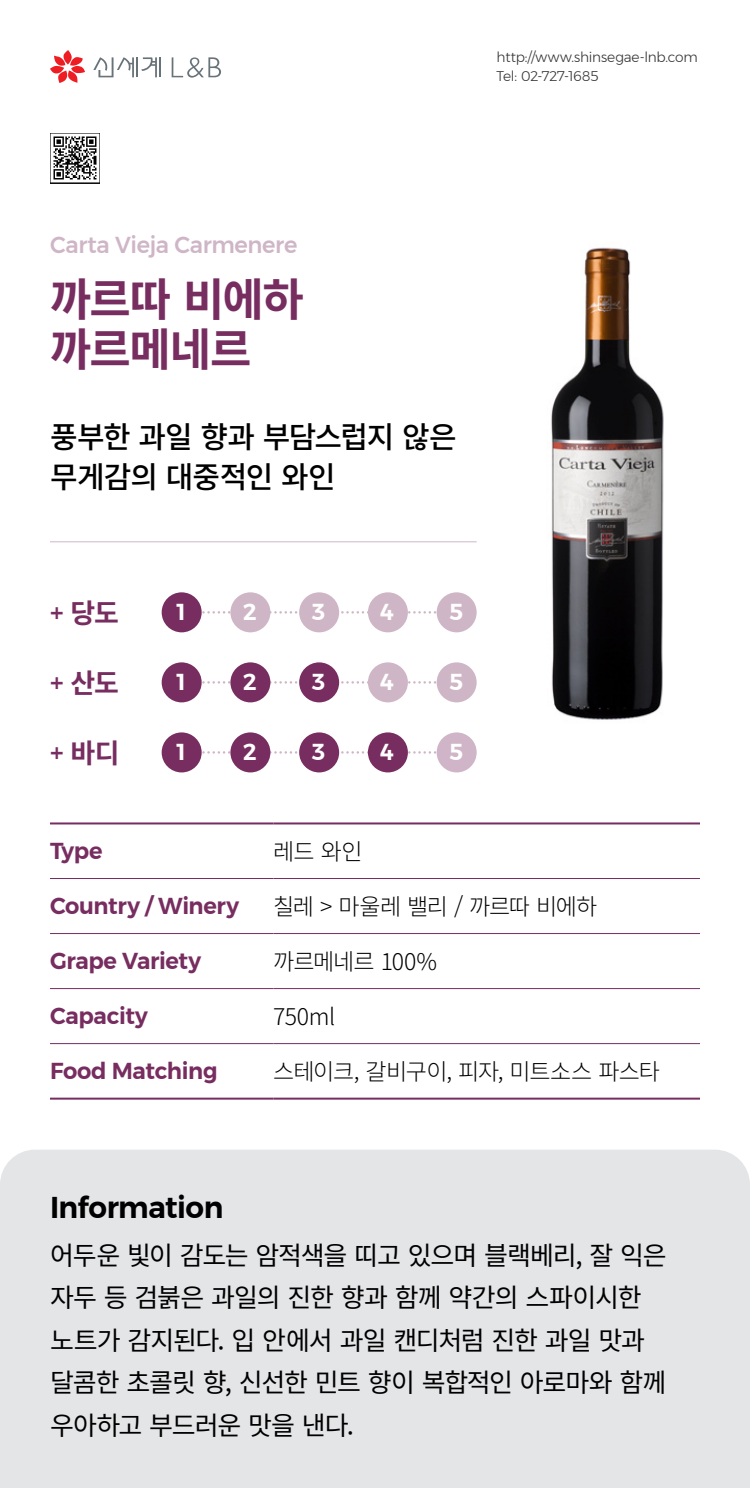
<style>
.page{position:relative;width:750px;height:1488px;background:#fff}
.page>*{position:absolute;margin:0;border:0;box-sizing:border-box;transform-origin:0 0}
.와인제목_45{font:700 45px/50px "Source Han Sans K";letter-spacing:-.03em;color:#772d60}
.와인소개_30{font:500 30px/40px "Source Han Sans K";letter-spacing:-.035em;color:#000}
.t1{font:600 30px "Montserrat";letter-spacing:-.02em;color:#000}
.본문_26{font:700 27px "Source Han Sans K";color:#772d60}
.t2{font:26px/42.5px "Source Han Sans K";letter-spacing:-.04em;color:#000}
.표__팁_23{font:300 23px "Source Han Sans K";letter-spacing:-.04em;color:#000}
.표_영문{font:600 23px "Montserrat";letter-spacing:-.015em;color:#772d60}
.와인영문_23{font:500 23px "Montserrat";letter-spacing:-.015em;color:#cfb6c7}
.표_영문-2{font:600 23px "Montserrat";color:#fff}
.신세계_주소전화_14{font:300 14px "Montserrat";letter-spacing:-.015em;color:#333}
.s1{font-family:"Montserrat";font-weight:500}
</style>
<div class="page">
<img style="left:431px;top:247px;width:233px;height:473px">
<svg style="left:50px;top:50px;width:35px;height:33px"></svg>
<hr style="left:136px;top:57px;width:2px;height:20px;background:#687379">
<svg style="left:93px;top:57px;width:41px;height:20px"></svg>
<hr style="left:159px;top:57px;width:2px;height:20px;background:#687379">
<svg style="left:141px;top:57px;width:16px;height:20px"></svg>
<svg style="left:172px;top:57px;width:49px;height:21px"></svg>
<img style="left:50px;top:133px;width:50px;height:50px">
<svg style="left:202px;top:611px;width:235px;height:2px"></svg>
<div style="left:162px;top:592px;width:40px;height:40px;background:#772d60;border-radius:50%"></div>
<div style="left:230px;top:592px;width:40px;height:40px;background:#cfb6c7;border-radius:50%"></div>
<div style="left:299px;top:592px;width:40px;height:40px;background:#cfb6c7;border-radius:50%"></div>
<div style="left:368px;top:592px;width:40px;height:40px;background:#cfb6c7;border-radius:50%"></div>
<div style="left:437px;top:592px;width:40px;height:40px;background:#cfb6c7;border-radius:50%"></div>
<svg style="left:202px;top:681px;width:235px;height:2px"></svg>
<div style="left:162px;top:662px;width:40px;height:40px;background:#772d60;border-radius:50%"></div>
<div style="left:230px;top:662px;width:40px;height:40px;background:#772d60;border-radius:50%"></div>
<div style="left:299px;top:662px;width:40px;height:40px;background:#772d60;border-radius:50%"></div>
<div style="left:368px;top:662px;width:40px;height:40px;background:#cfb6c7;border-radius:50%"></div>
<div style="left:437px;top:662px;width:40px;height:40px;background:#cfb6c7;border-radius:50%"></div>
<svg style="left:202px;top:751px;width:235px;height:2px"></svg>
<div style="left:162px;top:732px;width:40px;height:40px;background:#772d60;border-radius:50%"></div>
<div style="left:230px;top:732px;width:40px;height:40px;background:#772d60;border-radius:50%"></div>
<div style="left:299px;top:732px;width:40px;height:40px;background:#772d60;border-radius:50%"></div>
<div style="left:368px;top:732px;width:40px;height:40px;background:#772d60;border-radius:50%"></div>
<div style="left:437px;top:732px;width:40px;height:40px;background:#cfb5c7;border-radius:50%"></div>
<hr style="left:50px;top:541px;width:427px;height:1px;background:#cfb6c7">
<hr style="left:50px;top:878px;width:223px;height:1px;background:#772d60">
<hr style="left:273px;top:878px;width:427px;height:1px;background:#772d60">
<hr style="left:50px;top:933px;width:223px;height:1px;background:#772d60">
<hr style="left:273px;top:933px;width:427px;height:1px;background:#772d60">
<hr style="left:50px;top:988px;width:223px;height:1px;background:#772d60">
<hr style="left:273px;top:988px;width:427px;height:1px;background:#772d60">
<hr style="left:50px;top:1043px;width:223px;height:1px;background:#772d60">
<hr style="left:273px;top:1043px;width:427px;height:1px;background:#772d60">
<hr style="left:50px;top:822px;width:223px;height:2px;background:#772d60">
<hr style="left:273px;top:822px;width:427px;height:2px;background:#772d60">
<hr style="left:50px;top:1097px;width:223px;height:2px;background:#772d60">
<hr style="left:273px;top:1097px;width:427px;height:2px;background:#772d60">
<div style="left:0;top:1149px;width:750px;height:338px;background:#e4e5e7;border-radius:35px"></div>
<p class="신세계_주소전화_14" style="left:497px;top:46px;width:203px">http://www.shinsegae-lnb.com</p>
<p class="신세계_주소전화_14" style="left:497px;top:65px;width:103px">Tel: 02-727-1685</p>
<p class="와인영문_23" style="left:50px;top:226px;width:249px">Carta Vieja Carmenere</p>
<p class="와인제목_45" style="left:50px;top:275px;width:256px">까르따 비에하 까르메네르</p>
<p class="와인소개_30" style="left:50px;top:417px;width:408px">풍부한 과일 향과 부담스럽지 않은 무게감의 대중적인 와인</p>
<p class="본문_26" style="left:50px;top:597px;width:71px"><span class="s1">+</span> 당도</p>
<p class="표_영문-2" style="left:177px;top:594px;width:10px">1</p>
<p class="표_영문-2" style="left:243px;top:594px;width:15px">2</p>
<p class="표_영문-2" style="left:312px;top:594px;width:15px">3</p>
<p class="표_영문-2" style="left:381px;top:594px;width:15px">4</p>
<p class="표_영문-2" style="left:449px;top:594px;width:16px">5</p>
<p class="본문_26" style="left:50px;top:667px;width:71px"><span class="s1">+</span> 산도</p>
<p class="표_영문-2" style="left:177px;top:664px;width:10px">1</p>
<p class="표_영문-2" style="left:243px;top:664px;width:15px">2</p>
<p class="표_영문-2" style="left:312px;top:664px;width:15px">3</p>
<p class="표_영문-2" style="left:381px;top:664px;width:15px">4</p>
<p class="표_영문-2" style="left:449px;top:664px;width:16px">5</p>
<p class="본문_26" style="left:50px;top:737px;width:71px"><span class="s1">+</span> 바디</p>
<p class="표_영문-2" style="left:177px;top:734px;width:10px">1</p>
<p class="표_영문-2" style="left:243px;top:734px;width:15px">2</p>
<p class="표_영문-2" style="left:312px;top:734px;width:15px">3</p>
<p class="표_영문-2" style="left:381px;top:734px;width:15px">4</p>
<p class="표_영문-2" style="left:449px;top:734px;width:16px">5</p>
<p class="표_영문" style="left:50px;top:832px;width:54px">Type</p>
<p class="표__팁_23" style="left:273px;top:838px;width:91px">레드 와인</p>
<p class="표_영문" style="left:50px;top:887px;width:191px">Country / Winery</p>
<p class="표__팁_23" style="left:273px;top:893px;width:326px">칠레 &gt; 마울레 밸리 / 까르따 비에하</p>
<p class="표_영문" style="left:50px;top:942px;width:153px">Grape Variety</p>
<p class="표__팁_23" style="left:273px;top:948px;width:165px">까르메네르 100%</p>
<p class="표_영문" style="left:50px;top:997px;width:99px">Capacity</p>
<p class="표__팁_23" style="left:273px;top:1003px;width:63px">750ml</p>
<p class="표_영문" style="left:50px;top:1052px;width:169px">Food Matching</p>
<p class="표__팁_23" style="left:273px;top:1058px;width:388px">스테이크, 갈비구이, 피자, 미트소스 파스타</p>
<p class="t1" style="left:50px;top:1183px;width:175px">Information</p>
<p class="t2" style="left:50px;top:1234px;width:618px">어두운 빛이 감도는 암적색을 띠고 있으며 블랙베리, 잘 익은 자두 등 검붉은 과일의 진한 향과 함께 약간의 스파이시한 노트가 감지된다. 입 안에서 과일 캔디처럼 진한 과일 맛과 달콤한 초콜릿 향, 신선한 민트 향이 복합적인 아로마와 함께 우아하고 부드러운 맛을 낸다.</p>
</div>
